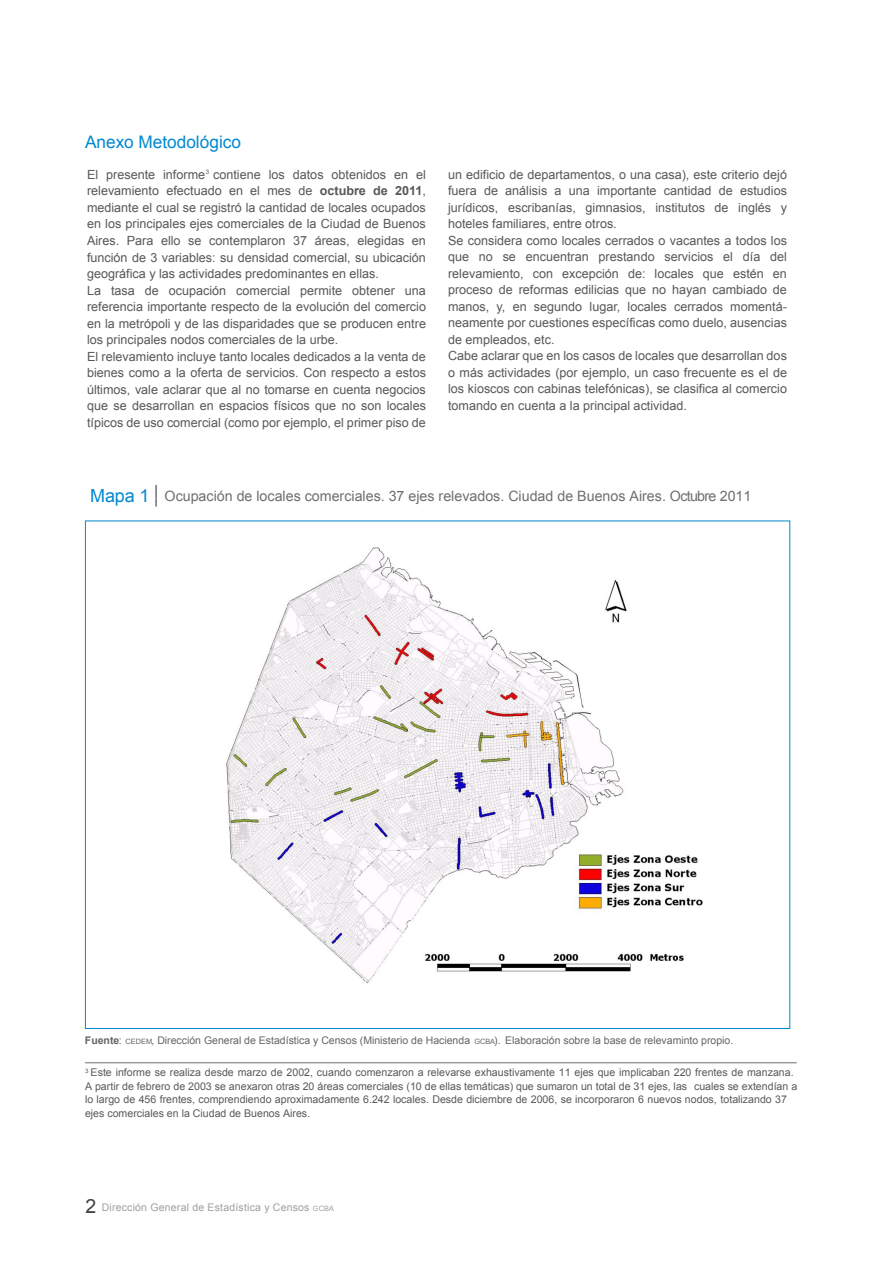
<style>
.page{position:relative;width:893px;height:1263px;background:#fff}
.page>*{position:absolute;margin:0;border:0;box-sizing:border-box;transform-origin:0 0}
.t1{font:17.25px "Arial";color:#0089cf}
.t2{font:14.25px "Arial";color:#6d6e71}
.t3{font:12.6px/16.5px "Arial";color:#58585a}
.t4{font:10.65px/13.6px "Arial";color:#58595b}
.t5{font:10.5px "Arial";color:#636466}
.t6{font:10.5px "Arial";letter-spacing:.02em;color:#9d9fa2}
.t7{font:7.35px "Arial";color:#636466}
.t8{font:6.15px "Arial";color:#58595b}
.s1{font-weight:700}
.s2{font-size:18px;color:#0089cf}
.s3{font-size:7.35px}
.s4{font-size:10.5px}
.s5{font-size:19.5px;color:#414042}
</style>
<div class="page">
<svg style="left:155px;top:485px;width:2px;height:22px"></svg>
<hr style="left:85px;top:1062px;width:712px;height:1px;background:#6d6e71">
<img style="left:226px;top:547px;width:477px;height:437px">
<h1 class="t1" style="left:85px;top:130px;width:157px">Anexo Metodológico</h1>
<p class="t8" style="left:206px;top:167px;width:5px">3</p>
<p class="t3" style="left:87px;top:166px;width:341px">El presente informe contiene los datos obtenidos en el relevamiento efectuado en el mes de <span class="s1">octubre de 2011</span>, mediante el cual se registró la cantidad de locales ocupados en los principales ejes comerciales de la Ciudad de Buenos Aires. Para ello se contemplaron 37 áreas, elegidas en función de 3 variables: su densidad comercial, su ubicación geográfica y las actividades predominantes en ellas.<br>La tasa de ocupación comercial permite obtener una referencia importante respecto de la evolución del comercio en la metrópoli y de las disparidades que se producen entre los principales nodos comerciales de la urbe.<br>El relevamiento incluye tanto locales dedicados a la venta de bienes como a la oferta de servicios. Con respecto a estos últimos, vale aclarar que al no tomarse en cuenta negocios que se desarrollan en espacios físicos que no son locales típicos de uso comercial (como por ejemplo, el primer piso de</p>
<p class="t3" style="left:448px;top:166px;width:340px">un edificio de departamentos, o una casa), este criterio dejó fuera de análisis a una importante cantidad de estudios jurídicos, escribanías, gimnasios, institutos de inglés y hoteles familiares, entre otros.<br>Se considera como locales cerrados o vacantes a todos los que no se encuentran prestando servicios el día del relevamiento, con excepción de: locales que estén en proceso de reformas edilicias que no hayan cambiado de manos, y, en segundo lugar, locales cerrados momentá&shy;neamente por cuestiones específicas como duelo, ausencias de empleados, etc.<br>Cabe aclarar que en los casos de locales que desarrollan dos o más actividades (por ejemplo, un caso frecuente es el de los kioscos con cabinas telefónicas), se clasifica al comercio tomando en cuenta a la principal actividad.</p>
<p class="t2" style="left:90px;top:487px;width:663px"><span class="s2">Mapa 1</span> Ocupación de locales comerciales. 37 ejes relevados. Ciudad de Buenos Aires. Octubre 2011</p>
<p class="t5" style="left:85px;top:1033px;width:387px"><span class="s1">Fuente</span>: <span class="s3">CEDEM</span>, Dirección General de Estadística y Censos (Ministerio de Hacienda</p>
<p class="t5" style="left:505px;top:1033px;width:230px">Elaboración sobre la base de relevaminto propio.</p>
<p class="t7" style="left:474px;top:1036px;width:28px">GCBA<span class="s4">).</span></p>
<p class="t4" style="left:85px;top:1065px;width:714px"><sup>3</sup> Este informe se realiza desde marzo de 2002, cuando comenzaron a relevarse exhaustivamente 11 ejes que implicaban 220 frentes de manzana.<br>A partir de febrero de 2003 se anexaron otras 20 áreas comerciales (10 de ellas temáticas) que sumaron un total de 31 ejes, las cuales se extendían a lo largo de 456 frentes, comprendiendo aproximadamente 6.242 locales. Desde diciembre de 2006, se incorporaron 6 nuevos nodos, totalizando 37 ejes comerciales en la Ciudad de Buenos Aires.</p>
<p class="t6" style="left:86px;top:1200px;width:250px"><span class="s5">2</span> Dirección General de Estadística y Censos <span class="s3">GCBA</span></p>
</div>
